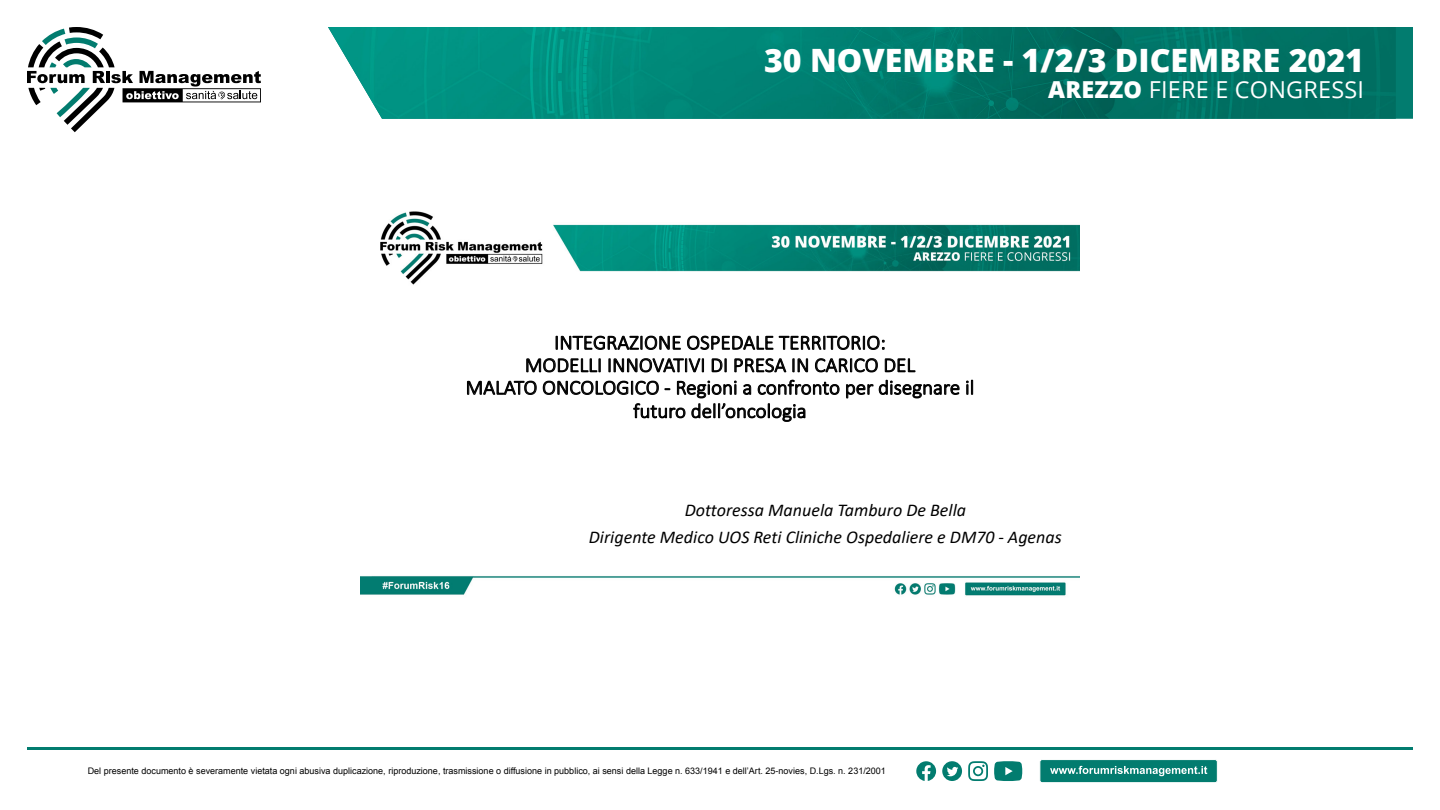
<style>
.page{position:relative;width:1440px;height:810px;background:#fff}
.page>*{position:absolute;margin:0;border:0;box-sizing:border-box;transform-origin:0 0}
.t1{font:800 32.17px "Open Sans";color:#fff}
.t2{font:23.4px "Open Sans";letter-spacing:.01em;color:#fff}
.t3{font:300 20.62px/22.8px "Calibri";color:#000;text-align:center}
.t4{font:italic 18px/27px "Calibri";color:#000;text-align:center}
.t5{font:9px "Arial";color:#000}
.s1{font-weight:800}
</style>
<div class="page">
<svg style="left:27px;top:27px;width:234px;height:105px"></svg>
<img style="left:328px;top:27px;width:1068px;height:92px">
<div style="left:1040px;top:760px;width:177px;height:23px;background:#027c6f;border-radius:2px"></div>
<div style="left:1040px;top:759px;width:178px;height:24px;border:1px solid #fff;border-radius:2px"></div>
<svg style="left:1050px;top:766px;width:157px;height:10px"></svg>
<hr style="left:27px;top:747px;width:1386px;height:3px;background:#027c6f">
<svg style="left:968px;top:761px;width:20px;height:20px"></svg>
<svg style="left:994px;top:761px;width:28px;height:20px"></svg>
<svg style="left:916px;top:761px;width:20px;height:20px"></svg>
<svg style="left:942px;top:761px;width:20px;height:20px"></svg>
<img style="left:360px;top:211px;width:720px;height:385px">
<h1 class="t1" style="left:764px;top:36px;width:602px">30 NOVEMBRE - 1/2/3 DICEMBRE 2021</h1>
<h2 class="t2" style="left:1048px;top:74px;width:317px"><span class="s1">AREZZO</span> FIERE E CONGRESSI</h2>
<h3 class="t3" style="left:466px;top:331px;width:510px">INTEGRAZIONE OSPEDALE TERRITORIO:<br>MODELLI INNOVATIVI DI PRESA IN CARICO DEL<br>MALATO ONCOLOGICO - Regioni a confronto per disegnare il futuro dell’oncologia</h3>
<h3 class="t4" style="left:589px;top:496px;width:474px">Dottoressa Manuela Tamburo De Bella<br>Dirigente Medico UOS Reti Cliniche Ospedaliere e DM70 - Agenas</h3>
<p class="t5" style="left:88px;top:765px;width:800px">Del presente documento è severamente vietata ogni abusiva duplicazione, riproduzione, trasmissione o diffusione in pubblico, ai sensi della Legge n. 633/1941 e dell’Art. 25-novies, D.Lgs. n. 231/2001</p>
</div>
